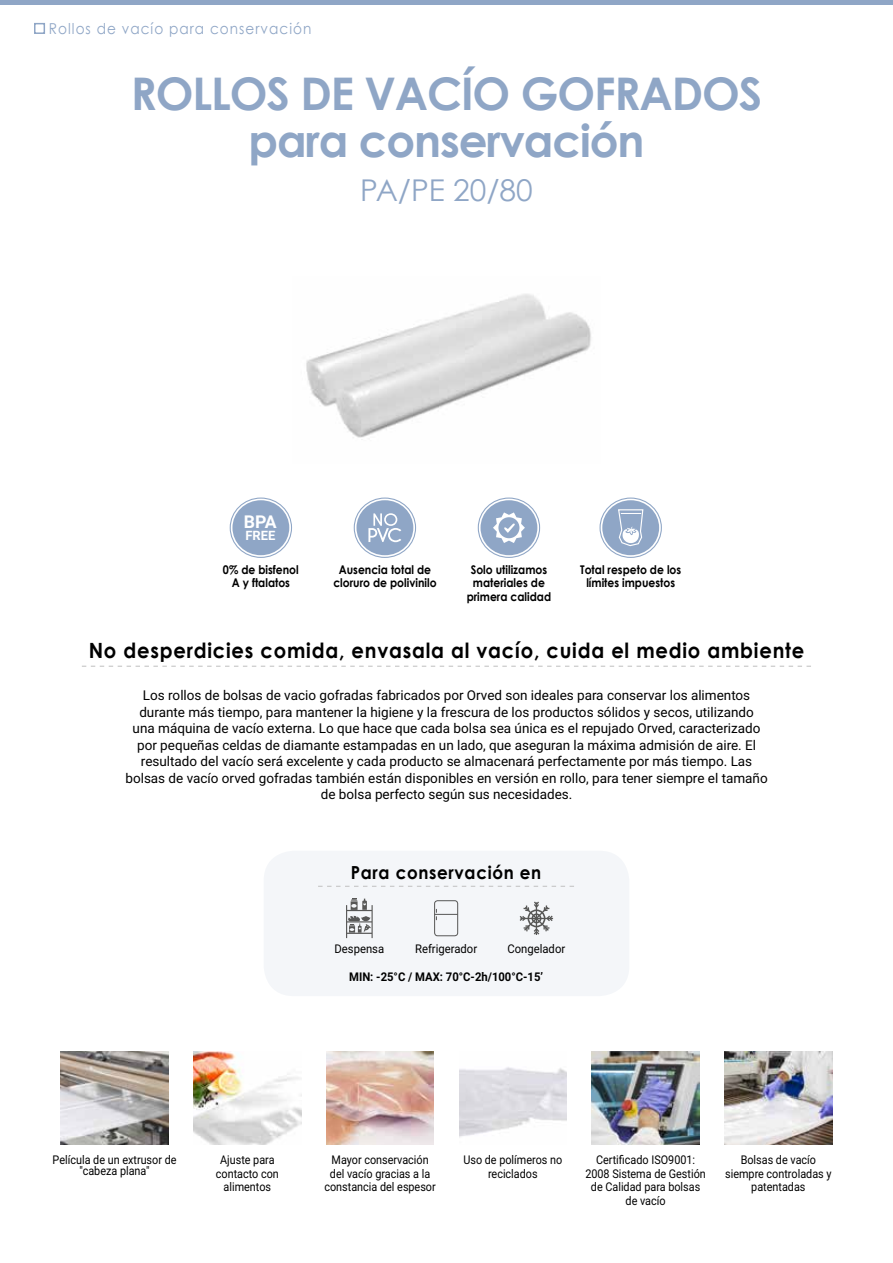
<style>
.page{position:relative;width:893px;height:1263px;background:#fff}
.page>*{position:absolute;margin:0;border:0;box-sizing:border-box;transform-origin:0 0}
.t1{font:700 45px/46.5px "Century Gothic";letter-spacing:-.025em;color:#8fa6c6;text-align:center}
.t2{font:30px "Century Gothic";color:#8fa6c6}
.t3{font:700 21px "Century Gothic";letter-spacing:.04em;color:#000;scale:.93 1}
.t4{font:700 18px "Century Gothic";letter-spacing:.04em;color:#000;scale:.93 1}
.t5{font:700 17.7px "Roboto";color:#fff}
.t6{font:15px "Century Gothic";letter-spacing:.075em;color:#8fa6c6;scale:.91 1}
.t7{font:13.5px/16.5px "Roboto";color:#000;text-align:center}
.t8{font:700 12.9px "Roboto";color:#fff}
.t9{font:12px/13.5px "Roboto";color:#000;text-align:center;scale:.9 1}
.t10{font:700 12px/13.5px "Century Gothic";color:#000;text-align:center;scale:.9 1}
.t11{font:700 12px "Roboto";color:#000;scale:.94 1}
.t12{font:12px "Roboto";color:#000;scale:.94 1}
</style>
<div class="page">
<div style="left:0;top:0;width:893px;height:5px;background:#8fa6c6"></div>
<div style="left:34px;top:23px;width:11px;height:11px;border:2px solid #8fa6c6"></div>
<img style="left:306px;top:294px;width:285px;height:144px">
<img style="left:592px;top:1051px;width:107px;height:94px">
<img style="left:725px;top:1051px;width:107px;height:94px">
<img style="left:194px;top:1051px;width:107px;height:94px">
<img style="left:326px;top:1051px;width:108px;height:94px">
<img style="left:61px;top:1051px;width:107px;height:94px">
<div style="left:264px;top:851px;width:365px;height:145px;background:#f4f6f9;border-radius:30px"></div>
<svg style="left:318px;top:886px;width:256px;height:1px"></svg>
<svg style="left:346px;top:898px;width:27px;height:40px"></svg>
<div style="left:434px;top:900px;width:24px;height:36px;border:1px solid #575756;border-radius:3px"></div>
<svg style="left:435px;top:909px;width:23px;height:11px"></svg>
<svg style="left:519px;top:901px;width:35px;height:34px"></svg>
<div style="left:528px;top:909px;width:17px;height:18px;border:2px solid #575756;border-radius:50%"></div>
<div style="left:532px;top:913px;width:9px;height:10px;border:2px solid #575756;border-radius:50%"></div>
<div style="left:232px;top:500px;width:57px;height:55px;background:#8fa6c6;border-radius:50%"></div>
<div style="left:230px;top:497px;width:62px;height:61px;border:1px solid #8fa6c6;border-radius:50%"></div>
<div style="left:356px;top:500px;width:57px;height:55px;background:#8fa6c6;border-radius:50%"></div>
<div style="left:354px;top:497px;width:62px;height:61px;border:1px solid #8fa6c6;border-radius:50%"></div>
<div style="left:480px;top:500px;width:57px;height:55px;background:#8fa6c6;border-radius:50%"></div>
<div style="left:478px;top:497px;width:62px;height:61px;border:1px solid #8fa6c6;border-radius:50%"></div>
<div style="left:602px;top:500px;width:57px;height:55px;background:#8fa6c6;border-radius:50%"></div>
<div style="left:599px;top:497px;width:63px;height:61px;border:1px solid #8fa6c6;border-radius:50%"></div>
<svg style="left:368px;top:513px;width:33px;height:29px"></svg>
<svg style="left:493px;top:512px;width:32px;height:31px"></svg>
<svg style="left:618px;top:509px;width:26px;height:38px"></svg>
<svg style="left:82px;top:666px;width:729px;height:1px"></svg>
<p class="t6" style="left:49px;top:19px;width:290px">Rollos de vacío para conservación</p>
<h1 class="t1" style="left:131px;top:70px;width:633px">ROLLOS DE VACÍO GOFRADOS para conservación</h1>
<h2 class="t2" style="left:360px;top:172px;width:174px">PA/PE 20/80</h2>
<h3 class="t5" style="left:244px;top:509px;width:35px">BPA</h3>
<p class="t8" style="left:245px;top:527px;width:31px">FREE</p>
<p class="t10" style="left:223px;top:562px;width:86px">0% de bisfenol<br>A y ftalatos</p>
<p class="t10" style="left:333px;top:562px;width:116px">Ausencia total de cloruro de polivinilo</p>
<p class="t10" style="left:467px;top:562px;width:95px">Solo utilizamos materiales de primera calidad</p>
<p class="t10" style="left:580px;top:562px;width:114px">Total respeto de los límites impuestos</p>
<h3 class="t3" style="left:89px;top:637px;width:771px">No desperdicies comida, envasala al vacío, cuida el medio ambiente</h3>
<p class="t7" style="left:125px;top:687px;width:644px">Los rollos de bolsas de vacio gofradas fabricados por Orved son ideales para conservar los alimentos durante más tiempo, para mantener la higiene y la frescura de los productos sólidos y secos, utilizando<br>una máquina de vacío externa. Lo que hace que cada bolsa sea única es el repujado Orved, caracterizado por pequeñas celdas de diamante estampadas en un lado, que aseguran la máxima admisión de aire. El resultado del vacío será excelente y cada producto se almacenará perfectamente por más tiempo. Las bolsas de vacío orved gofradas también están disponibles en versión en rollo, para tener siempre el tamaño de bolsa perfecto según sus necesidades.</p>
<h3 class="t4" style="left:351px;top:861px;width:206px">Para conservación en</h3>
<p class="t12" style="left:334px;top:940px;width:54px">Despensa</p>
<p class="t12" style="left:415px;top:940px;width:67px">Refrigerador</p>
<p class="t11" style="left:349px;top:968px;width:208px">MIN: -25°C / MAX: 70°C-2h/100°C-15’</p>
<p class="t12" style="left:507px;top:940px;width:63px">Congelador</p>
<p class="t9" style="left:53px;top:1154px;width:139px;line-height:10.5px">Película de un extrusor de "cabeza plana"</p>
<p class="t9" style="left:216px;top:1153px;width:71px">Ajuste para contacto con alimentos</p>
<p class="t9" style="left:324px;top:1153px;width:125px">Mayor conservación del vacío gracias a la constancia del espesor</p>
<p class="t9" style="left:463px;top:1153px;width:111px">Uso de polímeros no reciclados</p>
<p class="t9" style="left:585px;top:1153px;width:135px">Certificado ISO9001:<br>2008 Sistema de Gestión de Calidad para bolsas de vacío</p>
<p class="t9" style="left:725px;top:1153px;width:120px">Bolsas de vacío siempre controladas y patentadas</p>
</div>
